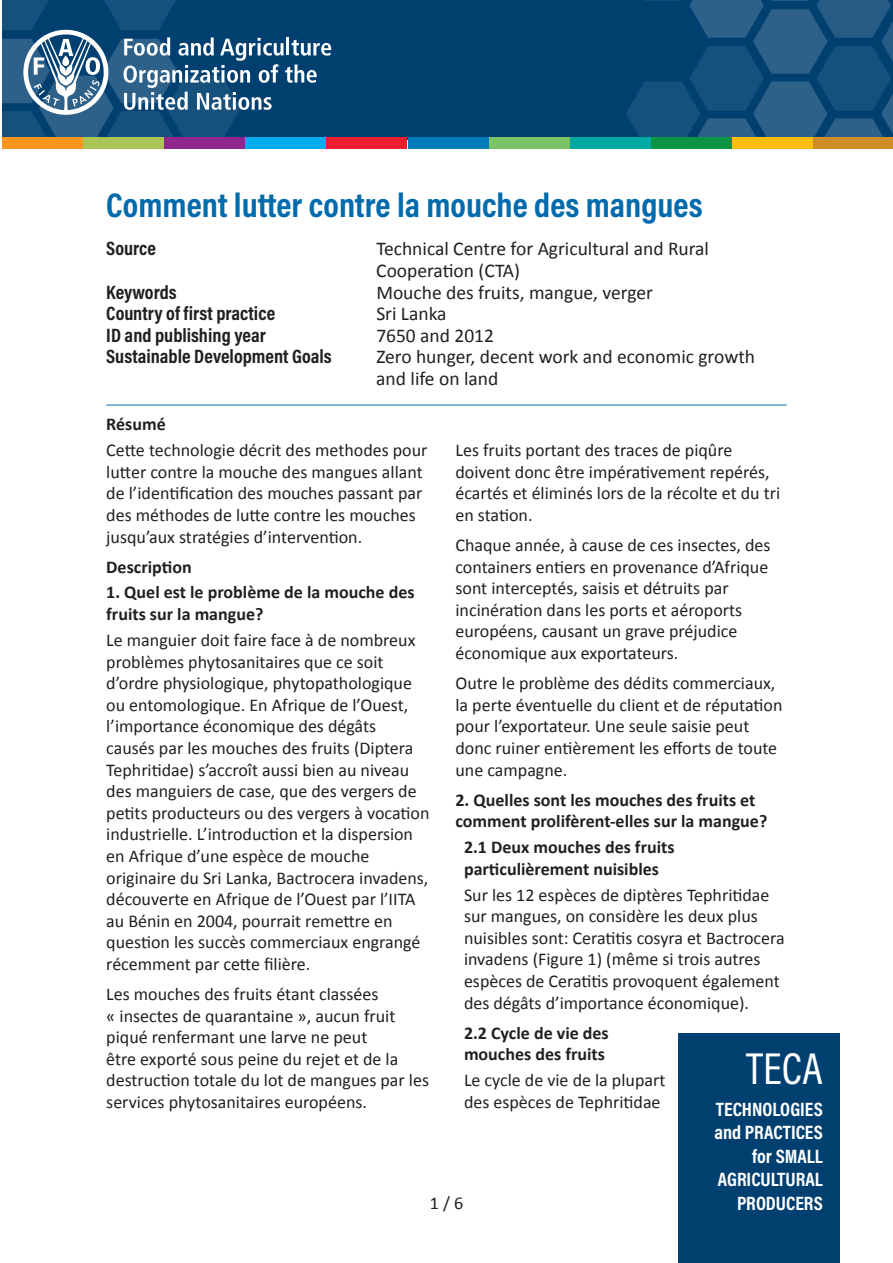
<style>
.page{position:relative;width:893px;height:1263px;background:#fff}
.page>*{position:absolute;margin:0;border:0;box-sizing:border-box;transform-origin:0 0}
.t1{font:45px "Acumin Pro Cond";color:#fff}
.List_Paragraph{font:700 34.5px "Acumin Pro Cond";color:#006bac}
.Heading_1{font:19.5px/21.6px "Calibri";color:#231f20}
.Heading_1-2{font:700 19.5px "Acumin Pro Cond";color:#231f20}
.t2{font:700 19.5px/23.4px "Acumin Pro Cond";color:#fff;text-align:right}
.Body_Text{font:18px/21.6px "Calibri";color:#231f20}
.Body_Text_1_1{font:18px/21.6px "Calibri";color:#231f20}
.Heading_1-3{font:700 18px/21.6px "Calibri";color:#231f20}
.Subheading_1_1{font:700 18px/21.6px "Calibri";color:#231f20}
</style>
<div class="page">
<div style="left:2px;top:0;width:891px;height:140px;background:#004071"></div>
<svg style="left:626px;top:0;width:267px;height:149px"></svg>
<div style="left:326px;top:137px;width:81px;height:11px;background:#eb1c2c"></div>
<div style="left:408px;top:137px;width:80px;height:11px;background:#007cbb"></div>
<div style="left:489px;top:137px;width:81px;height:11px;background:#7bc465"></div>
<div style="left:570px;top:137px;width:81px;height:11px;background:#00a9a3"></div>
<div style="left:651px;top:137px;width:81px;height:11px;background:#0d9344"></div>
<div style="left:732px;top:137px;width:81px;height:11px;background:#fdbe12"></div>
<div style="left:813px;top:137px;width:80px;height:11px;background:#cf8d29"></div>
<svg style="left:2px;top:0;width:329px;height:149px"></svg>
<hr style="left:106px;top:405px;width:681px;height:1px;background:#006bac">
<div style="left:678px;top:1034px;width:162px;height:229px;background:#004071"></div>
<p class="List_Paragraph" style="left:106px;top:182px;width:598px">Comment lutter contre la mouche des mangues</p>
<p class="Heading_1-2" style="left:106px;top:236px;width:51px">Source</p>
<p class="Heading_1" style="left:376px;top:238px;width:334px">Technical Centre for Agricultural and Rural<br>Cooperation (CTA)</p>
<p class="Heading_1-2" style="left:106px;top:279px;width:72px">Keywords</p>
<p class="Heading_1" style="left:376px;top:281px;width:278px">Mouche des fruits, mangue, verger</p>
<p class="Heading_1-2" style="left:106px;top:301px;width:170px">Country of first practice</p>
<p class="Heading_1" style="left:376px;top:303px;width:72px">Sri Lanka</p>
<p class="Heading_1-2" style="left:106px;top:322px;width:161px">ID and publishing year</p>
<p class="Heading_1" style="left:376px;top:324px;width:119px">7650 and 2012</p>
<p class="Heading_1-2" style="left:106px;top:344px;width:227px">Sustainable Development Goals</p>
<p class="Heading_1" style="left:376px;top:346px;width:380px">Zero hunger, decent work and economic growth and life on land</p>
<p class="Heading_1-3" style="left:106px;top:413px;width:61px">Résumé</p>
<p class="Body_Text" style="left:106px;top:439px;width:323px">Cette technologie décrit des methodes pour lutter contre la mouche des mangues allant de l’identification des mouches passant par des méthodes de lutte contre les mouches jusqu’aux stratégies d’intervention.</p>
<p class="Heading_1-3" style="left:106px;top:556px;width:87px">Description</p>
<p class="Heading_1-3" style="left:106px;top:582px;width:310px">1. Quel est le problème de la mouche des fruits sur la mangue?</p>
<p class="Body_Text" style="left:106px;top:629px;width:325px">Le manguier doit faire face à de nombreux problèmes phytosanitaires que ce soit d’ordre physiologique, phytopathologique ou entomologique. En Afrique de l’Ouest, l’importance économique des dégâts<br>causés par les mouches des fruits (Diptera Tephritidae) s’accroît aussi bien au niveau des manguiers de case, que des vergers de petits producteurs ou des vergers à vocation industrielle. L’introduction et la dispersion en Afrique d’une espèce de mouche originaire du Sri Lanka, Bactrocera invadens, découverte en Afrique de l’Ouest par l’IITA au Bénin en 2004, pourrait remettre en question les succès commerciaux engrangé récemment par cette filière.</p>
<p class="Body_Text" style="left:106px;top:983px;width:324px">Les mouches des fruits étant classées<br>« insectes de quarantaine », aucun fruit piqué renfermant une larve ne peut<br>être exporté sous peine du rejet et de la destruction totale du lot de mangues par les services phytosanitaires européens.</p>
<p class="Body_Text" style="left:455px;top:439px;width:326px">Les fruits portant des traces de piqûre doivent donc être impérativement repérés, écartés et éliminés lors de la récolte et du tri en station.</p>
<p class="Body_Text" style="left:455px;top:534px;width:317px">Chaque année, à cause de ces insectes, des containers entiers en provenance d’Afrique sont interceptés, saisis et détruits par incinération dans les ports et aéroports européens, causant un grave préjudice économique aux exportateurs.</p>
<p class="Body_Text" style="left:455px;top:672px;width:328px">Outre le problème des dédits commerciaux, la perte éventuelle du client et de réputation pour l’exportateur. Une seule saisie peut donc ruiner entièrement les efforts de toute une campagne.</p>
<p class="Heading_1-3" style="left:455px;top:789px;width:313px">2. Quelles sont les mouches des fruits et comment prolifèrent-elles sur la mangue?</p>
<p class="Subheading_1_1" style="left:464px;top:836px;width:212px">2.1 Deux mouches des fruits particulièrement nuisibles</p>
<p class="Body_Text_1_1" style="left:464px;top:884px;width:322px">Sur les 12 espèces de diptères Tephritidae sur mangues, on considère les deux plus nuisibles sont: Ceratitis cosyra et Bactrocera invadens (Figure 1) (même si trois autres espèces de Ceratitis provoquent également des dégâts d’importance économique).</p>
<p class="Subheading_1_1" style="left:464px;top:1022px;width:146px">2.2 Cycle de vie des mouches des fruits</p>
<p class="Body_Text_1_1" style="left:464px;top:1069px;width:203px">Le cycle de vie de la plupart des espèces de Tephritidae</p>
<p class="t1" style="left:746px;top:1039px;width:78px">TECA</p>
<p class="t2" style="left:714px;top:1097px;width:110px">TECHNOLOGIES and PRACTICES for SMALL<br>AGRICULTURAL<br>PRODUCERS</p>
<p class="Body_Text" style="left:430px;top:1192px;width:35px">1 / 6</p>
</div>
